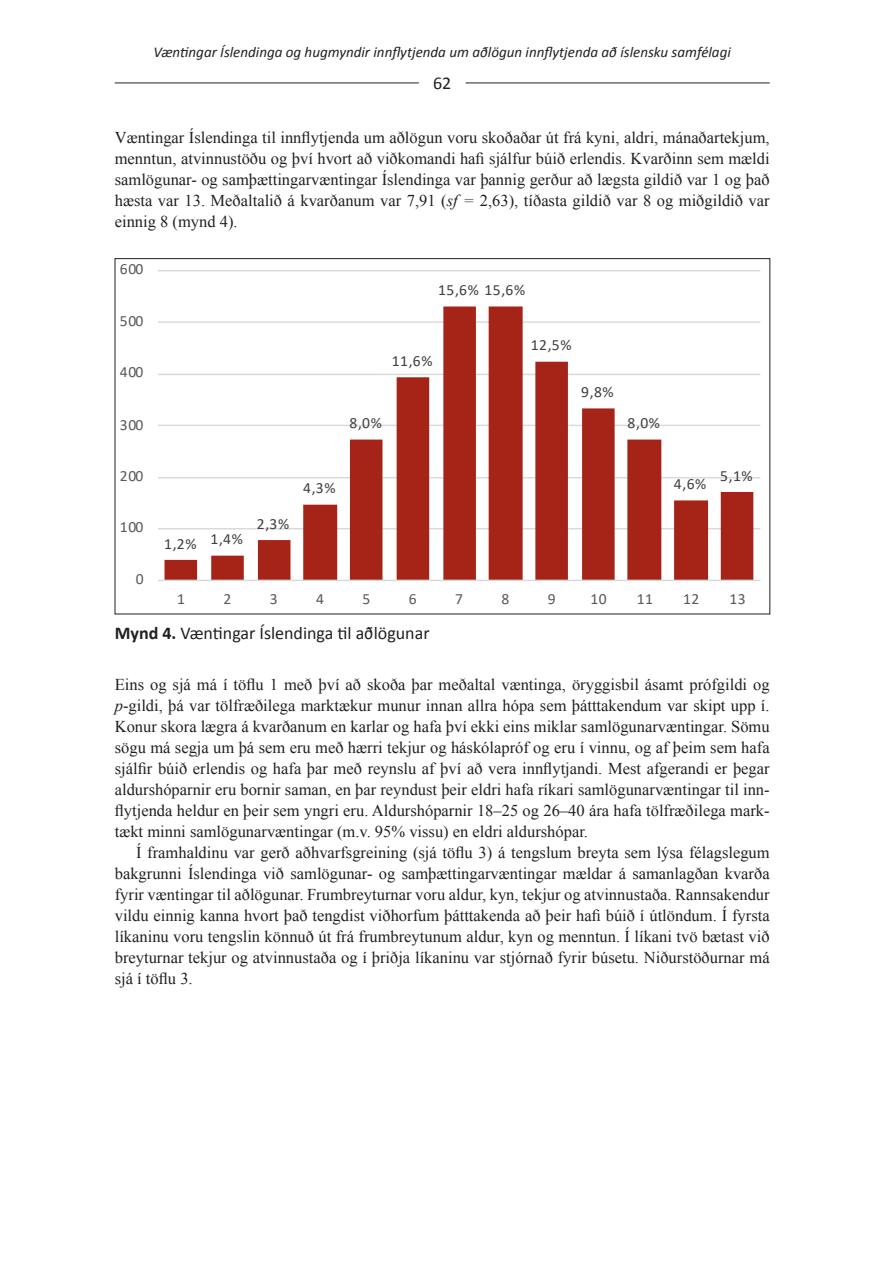
<style>
.page{position:relative;width:893px;height:1263px;background:#fff}
.page>*{position:absolute;margin:0;border:0;box-sizing:border-box;transform-origin:0 0}
.t1{font:18px "Calibri";color:#231f20}
.t2{font:16.5px/21px "Times New Roman";color:#231f20;text-align:justify}
.t3{font:15.6px "Calibri";letter-spacing:.04em;color:#404040}
.t4{font:15.6px "Calibri";letter-spacing:.04em;color:#595959}
.t5{font:italic 15px "Calibri";color:#231f20}
.s1{font-size:19.5px;color:#fff}
.s2{font-style:italic}
.s3{font-weight:700}
</style>
<div class="page">
<hr style="left:115px;top:83px;width:655px;height:1px;background:#231f20">
<div style="left:419px;top:76px;width:47px;height:13px;background:#fff"></div>
<svg style="left:158px;top:270px;width:603px;height:311px"></svg>
<p class="t5" style="left:154px;top:42px;width:579px">Væntingar Íslendinga og hugmyndir innflytjenda um aðlögun innflytjenda að íslensku samfélagi</p>
<p class="t1" style="left:433px;top:71px;width:34px">62 <span class="s1">..</span></p>
<p class="t2" style="left:115px;top:127px;width:656px">Væntingar Íslendinga til innflytjenda um aðlögun voru skoðaðar út frá kyni, aldri, mánaðartekjum, menntun, atvinnustöðu og því hvort að viðkomandi hafi sjálfur búið erlendis. Kvarðinn sem mældi samlögunar- og samþættingarvæntingar Íslendinga var þannig gerður að lægsta gildið var 1 og það hæsta var 13. Meðaltalið á kvarðanum var 7,91 (<span class="s2">sf =</span> 2,63), tíðasta gildið var 8 og miðgildið var einnig 8 (mynd 4).</p>
<p class="t4" style="left:120px;top:258px;width:25px">600</p>
<p class="t4" style="left:120px;top:310px;width:25px">500</p>
<p class="t4" style="left:120px;top:361px;width:25px">400</p>
<p class="t4" style="left:120px;top:414px;width:25px">300</p>
<p class="t4" style="left:120px;top:465px;width:25px">200</p>
<p class="t4" style="left:120px;top:515px;width:25px">100</p>
<p class="t4" style="left:136px;top:568px;width:9px">0</p>
<p class="t3" style="left:438px;top:279px;width:89px">15,6% 15,6%</p>
<p class="t3" style="left:392px;top:350px;width:42px">11,6%</p>
<p class="t3" style="left:350px;top:412px;width:34px">8,0%</p>
<p class="t3" style="left:164px;top:530px;width:80px">1,2% 1,4%</p>
<p class="t3" style="left:257px;top:513px;width:34px">2,3%</p>
<p class="t3" style="left:303px;top:477px;width:34px">4,3%</p>
<p class="t3" style="left:531px;top:334px;width:42px">12,5%</p>
<p class="t3" style="left:581px;top:381px;width:34px">9,8%</p>
<p class="t3" style="left:628px;top:412px;width:34px">8,0%</p>
<p class="t3" style="left:674px;top:473px;width:34px">4,6%</p>
<p class="t3" style="left:720px;top:465px;width:34px">5,1%</p>
<p class="t4" style="left:177px;top:588px;width:9px">1</p>
<p class="t4" style="left:224px;top:588px;width:9px">2</p>
<p class="t4" style="left:270px;top:588px;width:9px">3</p>
<p class="t4" style="left:316px;top:588px;width:9px">4</p>
<p class="t4" style="left:363px;top:588px;width:9px">5</p>
<p class="t4" style="left:409px;top:588px;width:9px">6</p>
<p class="t4" style="left:455px;top:588px;width:9px">7</p>
<p class="t4" style="left:502px;top:588px;width:9px">8</p>
<p class="t4" style="left:548px;top:588px;width:9px">9</p>
<p class="t4" style="left:590px;top:588px;width:18px">10</p>
<p class="t4" style="left:637px;top:588px;width:18px">11</p>
<p class="t4" style="left:683px;top:588px;width:18px">12</p>
<p class="t4" style="left:729px;top:588px;width:18px">13</p>
<p class="t1" style="left:115px;top:622px;width:316px"><span class="s3">Mynd 4.</span> Væntingar Íslendinga til aðlögunar</p>
<p class="t2" style="left:115px;top:674px;width:656px">Eins og sjá má í töflu 1 með því að skoða þar meðaltal væntinga, öryggisbil ásamt prófgildi og <span class="s2">p</span>-gildi, þá var tölfræðilega marktækur munur innan allra hópa sem þátttakendum var skipt upp í.<br>Konur skora lægra á kvarðanum en karlar og hafa því ekki eins miklar samlögunarvæntingar. Sömu sögu má segja um þá sem eru með hærri tekjur og háskólapróf og eru í vinnu, og af þeim sem hafa sjálfir búið erlendis og hafa þar með reynslu af því að vera innflytjandi. Mest afgerandi er þegar aldurshóparnir eru bornir saman, en þar reyndust þeir eldri hafa ríkari samlögunarvæntingar til inn&shy;flytjenda heldur en þeir sem yngri eru. Aldurshóparnir 18–25 og 26–40 ára hafa tölfræðilega mark&shy;tækt minni samlögunarvæntingar (m.v. 95% vissu) en eldri aldurshópar.</p>
<p class="t2" style="left:115px;top:842px;width:656px;text-indent:21px">Í framhaldinu var gerð aðhvarfsgreining (sjá töflu 3) á tengslum breyta sem lýsa félagslegum bakgrunni Íslendinga við samlögunar- og samþættingarvæntingar mældar á samanlagðan kvarða fyrir væntingar til aðlögunar. Frumbreyturnar voru aldur, kyn, tekjur og atvinnustaða. Rannsakendur vildu einnig kanna hvort það tengdist viðhorfum þátttakenda að þeir hafi búið í útlöndum. Í fyrsta líkaninu voru tengslin könnuð út frá frumbreytunum aldur, kyn og menntun. Í líkani tvö bætast við breyturnar tekjur og atvinnustaða og í þriðja líkaninu var stjórnað fyrir búsetu. Niðurstöðurnar má sjá í töflu 3.</p>
</div>
